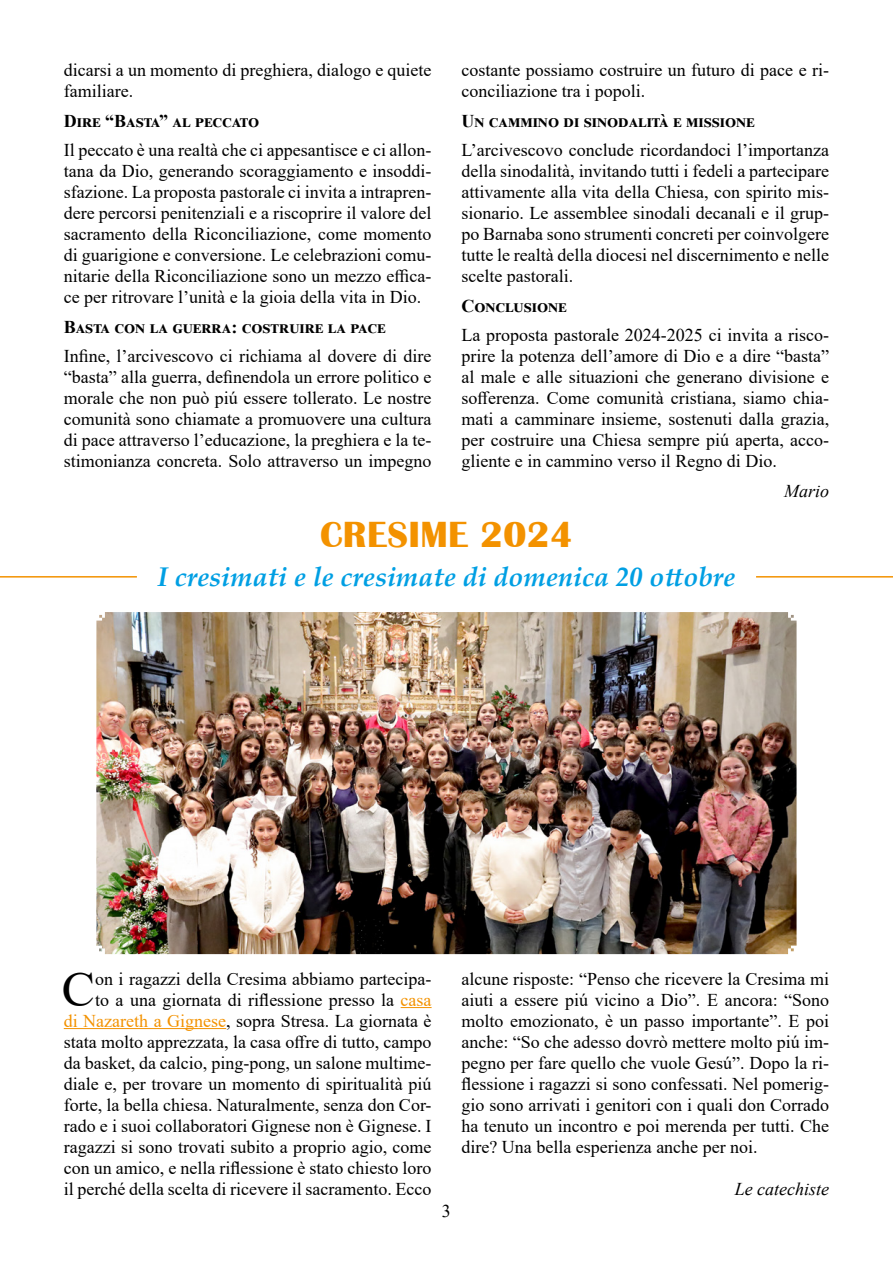
<style>
.page{position:relative;width:893px;height:1263px;background:#fff}
.page>*{position:absolute;margin:0;border:0;box-sizing:border-box;transform-origin:0 0}
.t1{font:49.65px "Times New Roman";color:#000}
.t2{font:700 37.5px "Britannic";letter-spacing:.01em;color:#f39200}
.t3{font:italic 700 27px "Palatino Linotype";color:#009fe3}
.t4{font:18px/21px "Times New Roman";color:#000;text-align:justify}
.t5{font:700 18px "Times New Roman";letter-spacing:.025em;color:#000}
.t6{font:700 18px "Times New Roman";letter-spacing:.005em;color:#000}
.t7{font:italic 18px "Times New Roman";color:#000}
.s1{color:#f39200}
</style>
<div class="page">
<hr style="left:756px;top:576px;width:137px;height:2px;background:#f39200">
<hr style="left:0;top:576px;width:137px;height:2px;background:#f39200">
<img style="left:96px;top:612px;width:700px;height:342px">
<hr style="left:401px;top:1007px;width:31px;height:1px;background:#f39200">
<hr style="left:64px;top:1028px;width:162px;height:1px;background:#f39200">
<p class="t4" style="left:64px;top:59px;width:369px">dicarsi a un momento di preghiera, dialogo e quiete familiare.</p>
<p class="t5" style="left:64px;top:108px;width:197px">Dire “Basta” al peccato</p>
<p class="t4" style="left:64px;top:139px;width:369px">Il peccato è una realtà che ci appesantisce e ci allon&shy;tana da Dio, generando scoraggiamento e insoddi&shy;sfazione. La proposta pastorale ci invita a intrapren&shy;dere percorsi penitenziali e a riscoprire il valore del sacramento della Riconciliazione, come momento di guarigione e conversione. Le celebrazioni comu&shy;nitarie della Riconciliazione sono un mezzo effica&shy;ce per ritrovare l’unità e la gioia della vita in Dio.</p>
<p class="t5" style="left:64px;top:314px;width:323px">Basta con la guerra: costruire la pace</p>
<p class="t4" style="left:64px;top:345px;width:369px">Infine, l’arcivescovo ci richiama al dovere di dire “basta” alla guerra, definendola un errore politico e morale che non può piú essere tollerato. Le nostre comunità sono chiamate a promuovere una cultura di pace attraverso l’educazione, la preghiera e la te&shy;stimonianza concreta. Solo attraverso un impegno</p>
<p class="t4" style="left:461px;top:59px;width:369px">costante possiamo costruire un futuro di pace e ri&shy;conciliazione tra i popoli.</p>
<p class="t6" style="left:461px;top:108px;width:294px">Un cammino di sinodalità e missione</p>
<p class="t4" style="left:461px;top:139px;width:369px">L’arcivescovo conclude ricordandoci l’importanza della sinodalità, invitando tutti i fedeli a partecipare attivamente alla vita della Chiesa, con spirito mis&shy;sionario. Le assemblee sinodali decanali e il grup&shy;po Barnaba sono strumenti concreti per coinvolgere tutte le realtà della diocesi nel discernimento e nelle scelte pastorali.</p>
<p class="t5" style="left:461px;top:293px;width:106px">Conclusione</p>
<p class="t4" style="left:461px;top:324px;width:369px">La proposta pastorale 2024-2025 ci invita a risco&shy;prire la potenza dell’amore di Dio e a dire “basta” al male e alle situazioni che generano divisione e sofferenza. Come comunità cristiana, siamo chia&shy;mati a camminare insieme, sostenuti dalla grazia, per costruire una Chiesa sempre piú aperta, acco&shy;gliente e in cammino verso il Regno di Dio.</p>
<p class="t7" style="left:784px;top:479px;width:46px">Mario</p>
<h2 class="t2" style="left:320px;top:514px;width:254px">CRESIME 2024</h2>
<h3 class="t3" style="left:158px;top:558px;width:579px">I cresimati e le cresimate di domenica 20 ottobre</h3>
<h1 class="t1" style="left:62px;top:954px;width:35px">C</h1>
<p class="t4" style="left:64px;top:967px;width:369px;text-align:right">on i ragazzi della Cresima abbiamo partecipa-<br>to a una giornata di riflessione presso la <span class="s1">casa<br>di Nazareth a Gignese</span>, sopra Stresa. La giornata è stata molto apprezzata, la casa offre di tutto, campo da basket, da calcio, ping-pong, un salone multime&shy;diale e, per trovare un momento di spiritualità piú forte, la bella chiesa. Naturalmente, senza don Cor&shy;rado e i suoi collaboratori Gignese non è Gignese. I ragazzi si sono trovati subito a proprio agio, come con un amico, e nella riflessione è stato chiesto loro il perché della scelta di ricevere il sacramento. Ecco</p>
<p class="t4" style="left:461px;top:967px;width:369px">alcune risposte: “Penso che ricevere la Cresima mi aiuti a essere piú vicino a Dio”. E ancora: “Sono molto emozionato, è un passo importante”. E poi anche: “So che adesso dovrò mettere molto piú im&shy;pegno per fare quello che vuole Gesú”. Dopo la ri&shy;flessione i ragazzi si sono confessati. Nel pomerig&shy;gio sono arrivati i genitori con i quali don Corrado ha tenuto un incontro e poi merenda per tutti. Che dire? Una bella esperienza anche per noi.</p>
<p class="t7" style="left:735px;top:1176px;width:96px">Le catechiste</p>
<p class="t4" style="left:442px;top:1200px;width:10px">3</p>
</div>
